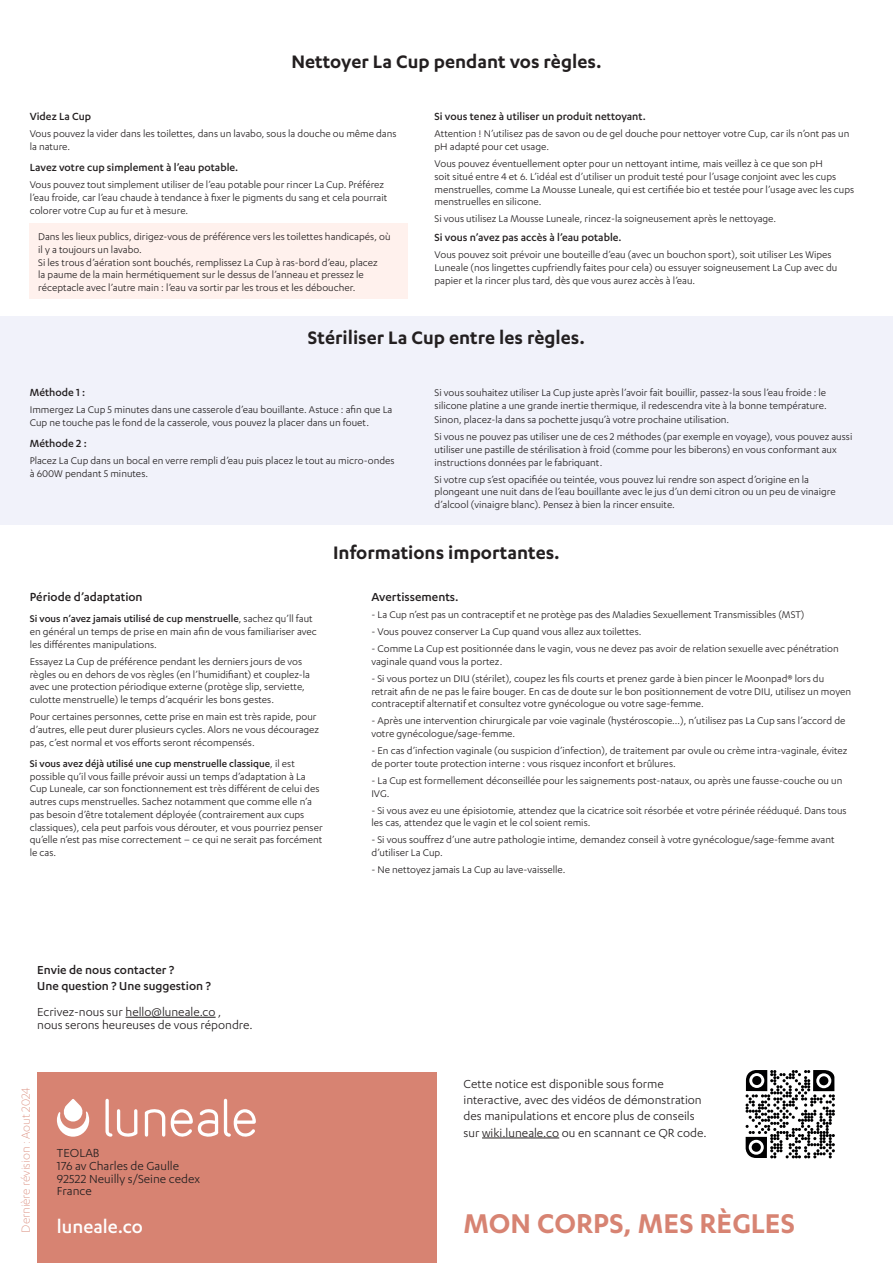
<style>
.page{position:relative;width:893px;height:1263px;background:#fff}
.page>*{position:absolute;margin:0;border:0;box-sizing:border-box;transform-origin:0 0}
.t1{font:600 31.5px "Karbon";color:#d78372}
.t2{font:600 21px "Karbon";color:#231f20}
.t3{font:500 21px "Karbon";color:#fff}
.t4{font:13.5px/16.2px "Karbon";color:#231f20}
.t5{font:500 13.5px "Karbon";color:#231f20}
.t6{font:300 13.5px "Karbon";color:#d78372}
.t7{font:500 12px "Karbon";color:#231f20}
.t8{font:11.25px/12.8px "Karbon";color:#231f20}
.s1{font-weight:500}
</style>
<div class="page">
<div style="left:0;top:317px;width:893px;height:208px;background:#f1f2fa"></div>
<div style="left:30px;top:223px;width:378px;height:75px;background:#fff1ed"></div>
<hr style="left:482px;top:1137px;width:77px;height:1px;background:#231f20">
<svg style="left:746px;top:1070px;width:89px;height:88px"></svg>
<svg style="left:749px;top:1140px;width:15px;height:15px"></svg>
<div style="left:752px;top:1143px;width:9px;height:9px;background:#000001;border-radius:50%"></div>
<div style="left:37px;top:1072px;width:400px;height:191px;background:#d78372"></div>
<hr style="left:126px;top:1017px;width:90px;height:1px;background:#231f20">
<svg style="left:57px;top:1099px;width:32px;height:38px"></svg>
<svg style="left:224px;top:1099px;width:32px;height:38px"></svg>
<svg style="left:105px;top:1099px;width:32px;height:38px"></svg>
<svg style="left:145px;top:1109px;width:73px;height:28px"></svg>
<p class="t2" style="left:291px;top:50px;width:312px">Nettoyer La Cup pendant vos règles.</p>
<p class="t7" style="left:30px;top:110px;width:63px">Videz La Cup</p>
<p class="t8" style="left:30px;top:127px;width:368px">Vous pouvez la vider dans les toilettes, dans un lavabo, sous la douche ou même dans la nature.</p>
<p class="t7" style="left:30px;top:161px;width:210px">Lavez votre cup simplement à l’eau potable.</p>
<p class="t8" style="left:30px;top:178px;width:359px">Vous pouvez tout simplement utiliser de l’eau potable pour rincer La Cup. Préférez l’eau froide, car l’eau chaude à tendance à fixer le pigments du sang et cela pourrait colorer votre Cup au fur et à mesure.</p>
<p class="t7" style="left:435px;top:110px;width:213px">Si vous tenez à utiliser un produit nettoyant.</p>
<p class="t8" style="left:435px;top:127px;width:416px">Attention ! N’utilisez pas de savon ou de gel douche pour nettoyer votre Cup, car ils n’ont pas un pH adapté pour cet usage.</p>
<p class="t8" style="left:435px;top:157px;width:421px">Vous pouvez éventuellement opter pour un nettoyant intime, mais veillez à ce que son pH<br>soit situé entre 4 et 6. L’idéal est d’utiliser un produit testé pour l’usage conjoint avec les cups menstruelles, comme La Mousse Luneale, qui est certifiée bio et testée pour l’usage avec les cups menstruelles en silicone.</p>
<p class="t8" style="left:435px;top:212px;width:343px">Si vous utilisez La Mousse Luneale, rincez-la soigneusement après le nettoyage.</p>
<p class="t7" style="left:435px;top:231px;width:188px">Si vous n’avez pas accès à l’eau potable.</p>
<p class="t8" style="left:435px;top:248px;width:404px">Vous pouvez soit prévoir une bouteille d’eau (avec un bouchon sport), soit utiliser Les Wipes<br>Luneale (nos lingettes cupfriendly faites pour cela) ou essuyer soigneusement La Cup avec du papier et la rincer plus tard, dès que vous aurez accès à l’eau.</p>
<p class="t8" style="left:38px;top:230px;width:354px">Dans les lieux publics, dirigez-vous de préférence vers les toilettes handicapés, où il y a toujours un lavabo.</p>
<p class="t8" style="left:38px;top:255px;width:341px">Si les trous d’aération sont bouchés, remplissez La Cup à ras-bord d’eau, placez la paume de la main hermétiquement sur le dessus de l’anneau et pressez le réceptacle avec l’autre main : l’eau va sortir par les trous et les déboucher.</p>
<p class="t2" style="left:308px;top:326px;width:279px">Stériliser La Cup entre les règles.</p>
<p class="t8" style="left:435px;top:386px;width:394px">Si vous souhaitez utiliser La Cup juste après l’avoir fait bouillir, passez-la sous l’eau froide : le silicone platine a une grande inertie thermique, il redescendra vite à la bonne température.</p>
<p class="t8" style="left:435px;top:413px;width:296px">Sinon, placez-la dans sa pochette jusqu’à votre prochaine utilisation.</p>
<p class="t8" style="left:435px;top:430px;width:419px">Si vous ne pouvez pas utiliser une de ces 2 méthodes (par exemple en voyage), vous pouvez aussi utiliser une pastille de stérilisation à froid (comme pour les biberons) en vous conformant aux instructions données par le fabriquant.</p>
<p class="t8" style="left:435px;top:472px;width:403px">Si votre cup s’est opacifiée ou teintée, vous pouvez lui rendre son aspect d’origine en la plongeant une nuit dans de l’eau bouillante avec le jus d’un demi citron ou un peu de vinaigre d’alcool (vinaigre blanc). Pensez à bien la rincer ensuite.</p>
<p class="t2" style="left:333px;top:540px;width:228px">Informations importantes.</p>
<p class="t7" style="left:30px;top:386px;width:57px">Méthode 1 :</p>
<p class="t8" style="left:30px;top:403px;width:364px">Immergez La Cup 5 minutes dans une casserole d’eau bouillante. Astuce : afi n que La<br>Cup ne touche pas le fond de la casserole, vous pouvez la placer dans un fouet.</p>
<p class="t7" style="left:30px;top:437px;width:58px">Méthode 2 :</p>
<p class="t8" style="left:30px;top:454px;width:366px">Placez La Cup dans un bocal en verre rempli d’eau puis placez le tout au micro-ondes à 600W pendant 5 minutes.</p>
<p class="t5" style="left:30px;top:589px;width:114px">Période d’adaptation</p>
<p class="t8" style="left:30px;top:612px;width:289px"><span class="s1">Si vous n’avez jamais utilisé de cup menstruelle</span>, sachez qu’ll faut en général un temps de prise en main afi n de vous familiariser avec les différentes manipulations.</p>
<p class="t8" style="left:30px;top:655px;width:282px">Essayez La Cup de préférence pendant les derniers jours de vos règles ou en dehors de vos règles (en l’humidifiant) et couplez-la avec une protection périodique externe (protège slip, serviette, culotte menstruelle) le temps d’acquérir les bons gestes.</p>
<p class="t8" style="left:30px;top:710px;width:291px">Pour certaines personnes, cette prise en main est très rapide, pour d’autres, elle peut durer plusieurs cycles. Alors ne vous découragez pas, c’est normal et vos efforts seront récompensés.</p>
<p class="t8" style="left:30px;top:757px;width:294px"><span class="s1">Si vous avez déjà utilisé une cup menstruelle classique</span>, il est possible qu’il vous faille prévoir aussi un temps d’adaptation à La Cup Luneale, car son fonctionnement est très différent de celui des autres cups menstruelles. Sachez notamment que comme elle n’a pas besoin d’être totalement déployée (contrairement aux cups classiques), cela peut parfois vous dérouter, et vous pourriez penser qu’elle n’est pas mise correctement – ce qui ne serait pas forcément le cas.</p>
<p class="t5" style="left:37px;top:962px;width:138px">Envie de nous contacter ?</p>
<p class="t5" style="left:37px;top:979px;width:175px">Une question ? Une suggestion ?</p>
<p class="t4" style="left:37px;top:1003px;width:186px">Ecrivez-nous sur hello@luneale.co ,</p>
<p class="t4" style="left:37px;top:1016px;width:217px">nous serons heureuses de vous répondre.</p>
<p class="t5" style="left:371px;top:589px;width:89px">Avertissements.</p>
<p class="t8" style="left:371px;top:608px;width:435px">- La Cup n’est pas un contraceptif et ne protège pas des Maladies Sexuellement Transmissibles (MST)</p>
<p class="t8" style="left:371px;top:625px;width:272px">- Vous pouvez conserver La Cup quand vous allez aux toilettes.</p>
<p class="t8" style="left:371px;top:642px;width:469px">- Comme La Cup est positionnée dans le vagin, vous ne devez pas avoir de relation sexuelle avec pénétration vaginale quand vous la portez.</p>
<p class="t8" style="left:371px;top:672px;width:481px">- Si vous portez un DIU (stérilet), coupez les fi ls courts et prenez garde à bien pincer le Moonpad® lors du retrait afi n de ne pas le faire bouger. En cas de doute sur le bon positionnement de votre DIU, utilisez un moyen contraceptif alternatif et consultez votre gynécologue ou votre sage-femme.</p>
<p class="t8" style="left:371px;top:714px;width:476px">- Après une intervention chirurgicale par voie vaginale (hystéroscopie…), n’utilisez pas La Cup sans l’accord de votre gynécologue/sage-femme.</p>
<p class="t8" style="left:371px;top:744px;width:478px">- En cas d’infection vaginale (ou suspicion d’infection), de traitement par ovule ou crème intra-vaginale, évitez de porter toute protection interne : vous risquez inconfort et brûlures.</p>
<p class="t8" style="left:371px;top:774px;width:473px">- La Cup est formellement déconseillée pour les saignements post-nataux, ou après une fausse-couche ou un<br>IVG.</p>
<p class="t8" style="left:371px;top:803px;width:477px">- Si vous avez eu une épisiotomie, attendez que la cicatrice soit résorbée et votre périnée rééduqué. Dans tous les cas, attendez que le vagin et le col soient remis.</p>
<p class="t8" style="left:371px;top:833px;width:465px">- Si vous souffrez d’une autre pathologie intime, demandez conseil à votre gynécologue/sage-femme avant d’utiliser La Cup.</p>
<p class="t8" style="left:371px;top:863px;width:196px">- Ne nettoyez jamais La Cup au lave-vaisselle.</p>
<p class="t6" style="left:18px;top:1233px;width:147px;rotate:-90deg">Dernière révision : Aout 2024</p>
<p class="t4" style="left:57px;top:1144px;width:44px">TEOLAB</p>
<p class="t4" style="left:57px;top:1157px;width:124px">176 av Charles de Gaulle</p>
<p class="t4" style="left:57px;top:1170px;width:145px">92522 Neuilly s/Seine cedex</p>
<p class="t4" style="left:57px;top:1183px;width:36px">France</p>
<p class="t4" style="left:463px;top:1075px;width:245px">Cette notice est disponible sous forme interactive, avec des vidéos de démonstration des manipulations et encore plus de conseils sur wiki.luneale.co ou en scannant ce QR code.</p>
<p class="t3" style="left:57px;top:1215px;width:88px">luneale.co</p>
<p class="t1" style="left:463px;top:1206px;width:333px">MON CORPS, MES RÈGLES</p>
</div>
